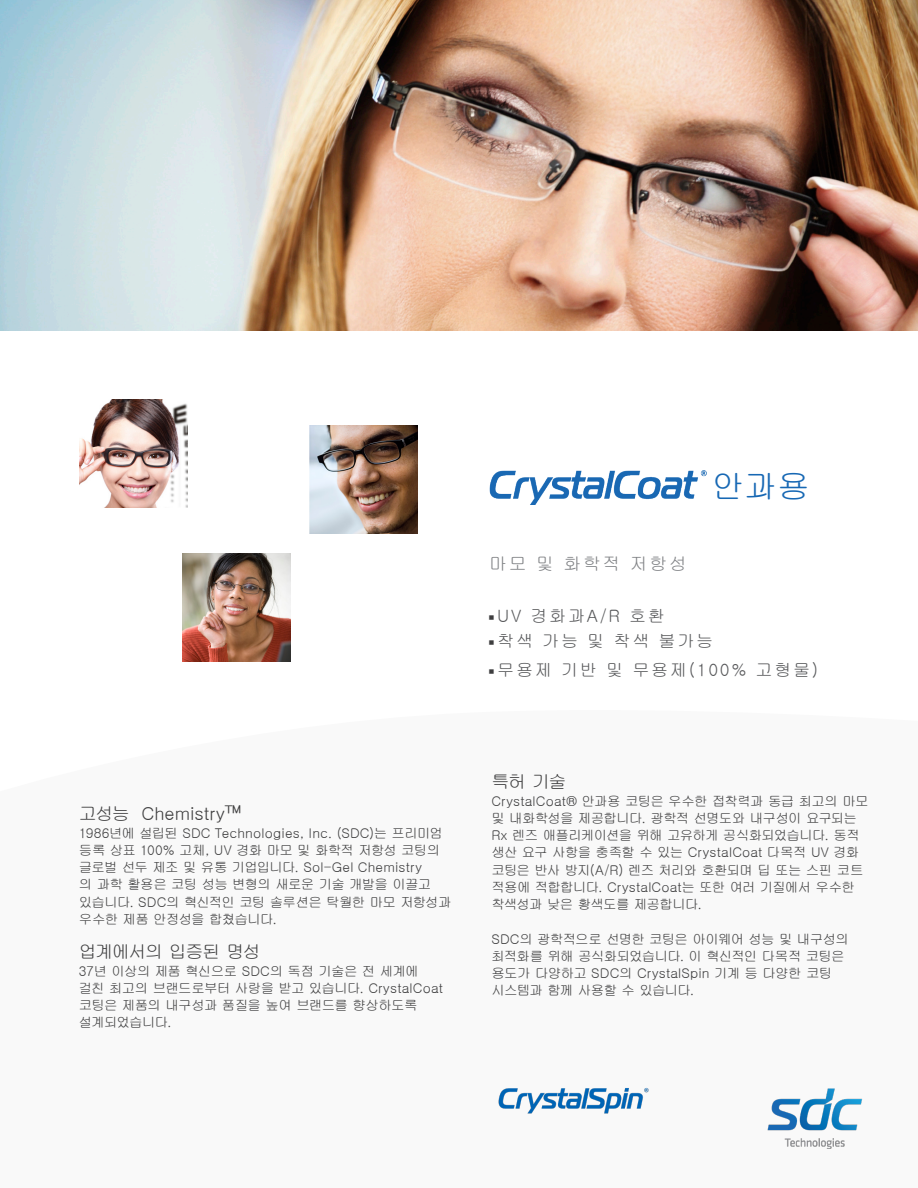
<style>
.page{position:relative;width:918px;height:1188px;background:#fff}
.page>*{position:absolute;margin:0;border:0;box-sizing:border-box;transform-origin:0 0}
.t1{font:32.85px "Gulim";color:#1768b4}
.t2{font:18px "Gulim";letter-spacing:-.065em;color:#3e3e3f}
.t3{font:18px "Gulim";letter-spacing:-.005em;color:#3e3e3f}
.t4{font:17.85px "Gulim";letter-spacing:.1em;color:#808285}
.t5{font:17.1px "Gulim";letter-spacing:.1em;color:#57585a}
.t6{font:13.5px/17.2px "Gulim";letter-spacing:-.055em;color:#3e3e3f}
</style>
<div class="page">
<img style="left:182px;top:554px;width:108px;height:108px">
<img style="left:80px;top:400px;width:108px;height:108px">
<img style="left:310px;top:426px;width:108px;height:108px">
<img style="left:489px;top:470px;width:218px;height:35px">
<img style="left:0;top:0;width:918px;height:330px">
<img style="left:768px;top:1088px;width:95px;height:61px">
<img style="left:498px;top:1087px;width:151px;height:27px">
<p class="t3" style="left:79px;top:805px;width:164px">고성능 Chemistry™</p>
<p class="t6" style="left:79px;top:824px;width:374px">1986년에 설립된 SDC Technologies, Inc. (SDC)는 프리미엄 등록 상표 100% 고체, UV 경화 마모 및 화학적 저항성 코팅의 글로벌 선두 제조 및 유통 기업입니다. Sol-Gel Chemistry<br>의 과학 활용은 코팅 성능 변형의 새로운 기술 개발을 이끌고 있습니다. SDC의 혁신적인 코팅 솔루션은 탁월한 마모 저항성과 우수한 제품 안정성을 합쳤습니다.</p>
<p class="t2" style="left:79px;top:943px;width:184px">업계에서의 입증된 명성</p>
<p class="t6" style="left:79px;top:962px;width:366px">37년 이상의 제품 혁신으로 SDC의 독점 기술은 전 세계에 걸친 최고의 브랜드로부터 사랑을 받고 있습니다. CrystalCoat 코팅은 제품의 내구성과 품질을 높여 브랜드를 향상하도록 설계되었습니다.</p>
<p class="t1" style="left:712px;top:470px;width:100px">안과용</p>
<p class="t4" style="left:489px;top:555px;width:199px">마모 및 화학적 저항성</p>
<p class="t5" style="left:489px;top:607px;width:177px"><sup>■</sup> UV 경화과A/R 호환</p>
<p class="t5" style="left:489px;top:633px;width:226px"><sup>■</sup> 착색 가능 및 착색 불가능</p>
<p class="t5" style="left:489px;top:661px;width:331px"><sup>■</sup> 무용제 기반 및 무용제(100% 고형물)</p>
<p class="t2" style="left:491px;top:773px;width:77px">특허 기술</p>
<p class="t6" style="left:491px;top:792px;width:379px">CrystalCoat® 안과용 코팅은 우수한 접착력과 동급 최고의 마모 및 내화학성을 제공합니다. 광학적 선명도와 내구성이 요구되는<br>Rx 렌즈 애플리케이션을 위해 고유하게 공식화되었습니다. 동적 생산 요구 사항을 충족할 수 있는 CrystalCoat 다목적 UV 경화 코팅은 반사 방지(A/R) 렌즈 처리와 호환되며 딥 또는 스핀 코트 적용에 적합합니다. CrystalCoat는 또한 여러 기질에서 우수한 착색성과 낮은 황색도를 제공합니다.</p>
<p class="t6" style="left:491px;top:930px;width:359px">SDC의 광학적으로 선명한 코팅은 아이웨어 성능 및 내구성의 최적화를 위해 공식화되었습니다. 이 혁신적인 다목적 코팅은 용도가 다양하고 SDC의 CrystalSpin 기계 등 다양한 코팅 시스템과 함께 사용할 수 있습니다.</p>
</div>
